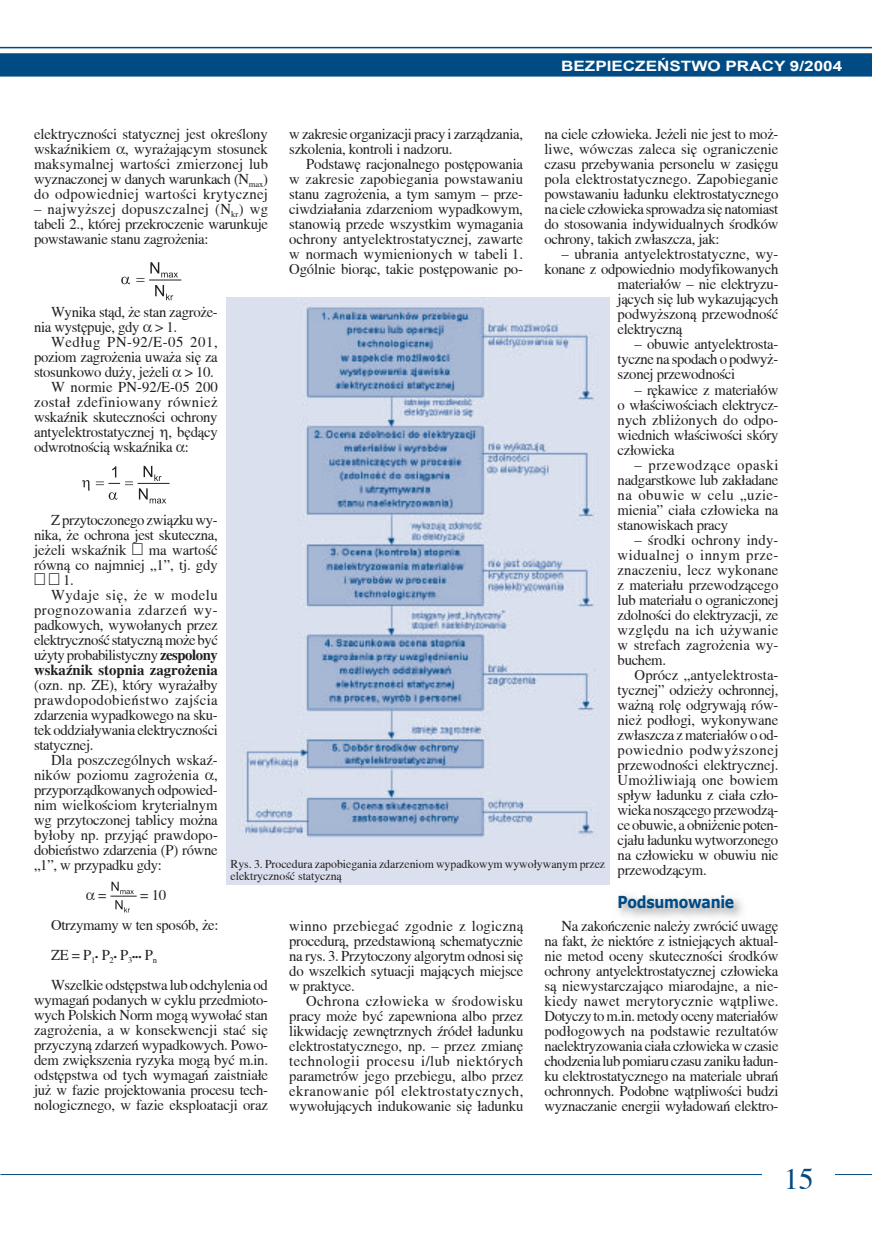
<style>
.page{position:relative;width:872px;height:1255px;background:#fff}
.page>*{position:absolute;margin:0;border:0;box-sizing:border-box;transform-origin:0 0}
.t1{font:30px "Toronto";color:#004b84}
.t2{font:700 16.5px "Verdana";letter-spacing:-.02em;color:#004b84;scale:.85 1}
.t3{font:15px/15px "Toronto";letter-spacing:-.02em;color:#231f20;text-align:justify}
.t4{font:15px "Toronto";letter-spacing:.005em;color:#231f20}
.t5{font:15px "Toronto";letter-spacing:.04em;color:#231f20}
.t6{font:15px "Toronto";letter-spacing:.03em;color:#231f20}
.t7{font:700 15px "Toronto";color:#231f20}
.t8{font:15px "Toronto";letter-spacing:.035em;color:#231f20}
.t9{font:15px "Toronto";color:#231f20}
.t10{font:700 14.25px "Arial";color:#fff;scale:1.2 1}
.t11{font:12px/12px "Toronto";color:#231f20}
.s1{font-weight:700}
.s2{font-size:9px}
</style>
<div class="page">
<svg style="left:0;top:48px;width:872px;height:29px;background:#2e6b9a"></svg>
<hr style="left:0;top:1174px;width:872px;height:1px;background:#004b84">
<div style="left:762px;top:1166px;width:72px;height:17px;background:#fff"></div>
<hr style="left:0;top:47px;width:872px;height:1px;background:#004b84">
<hr style="left:149px;top:280px;width:32px;height:1px;background:#231f20">
<svg style="left:155px;top:285px;width:18px;height:15px"></svg>
<svg style="left:150px;top:262px;width:28px;height:15px"></svg>
<svg style="left:136px;top:278px;width:8px;height:4px"></svg>
<svg style="left:121px;top:277px;width:9px;height:7px"></svg>
<hr style="left:138px;top:483px;width:32px;height:1px;background:#231f20">
<svg style="left:139px;top:488px;width:27px;height:15px"></svg>
<svg style="left:144px;top:466px;width:17px;height:15px"></svg>
<svg style="left:96px;top:466px;width:37px;height:19px"></svg>
<svg style="left:109px;top:492px;width:8px;height:7px"></svg>
<svg style="left:82px;top:480px;width:8px;height:10px"></svg>
<svg style="left:110px;top:881px;width:27px;height:31px"></svg>
<img style="left:226px;top:298px;width:383px;height:586px">
<p class="t10" style="left:561px;top:56px;width:236px">BEZPIECZEŃSTWO PRA CY 9/2004</p>
<p class="t3" style="left:544px;top:127px;width:236px">na ciele człowieka. Jeżeli nie jest to moż&shy;liwe, wówczas zaleca się ograniczenie czasu przebywania personelu w zasięgu pola elektrostatycznego. Zapobieganie powstawaniu ładunku elektrostatycznego na ciele człowieka sprowadza się natomiast do stosowania indywidualnych środków ochrony, takich zwłaszcza, jak:</p>
<p class="t4" style="left:561px;top:246px;width:218px">– ubrania antyelektrostatyczne, wy-</p>
<p class="t3" style="left:544px;top:262px;width:235px">konane z odpowiednio modyfikowanych</p>
<p class="t3" style="left:617px;top:277px;width:162px">materiałów – nie elektryzu-</p>
<p class="t3" style="left:617px;top:292px;width:162px">jących się lub wykazujących</p>
<p class="t3" style="left:617px;top:307px;width:162px">podwyższoną przewodność</p>
<p class="t3" style="left:617px;top:322px;width:66px">elektryczną</p>
<p class="t3" style="left:617px;top:337px;width:162px;text-indent:17px">– obuwie antyelektrosta&shy;tyczne na spodach o podwyż&shy;szonej przewodności</p>
<p class="t3" style="left:617px;top:382px;width:162px;text-indent:17px">– rękawice z materiałów o właściwościach elektrycz&shy;nych zbliżonych do odpo&shy;wiednich właściwości skóry człowieka</p>
<p class="t3" style="left:617px;top:457px;width:162px;text-indent:17px">– przewodzące opaski nadgarstkowe lub zakładane na obuwie w celu „uzie&shy;mienia” ciała człowieka na stanowiskach pracy</p>
<p class="t3" style="left:617px;top:532px;width:162px;text-indent:17px">– środki ochrony indy&shy;widualnej o innym prze&shy;znaczeniu, lecz wykonane z materiału przewodzącego lub materiału o ograniczonej zdolności do elektryzacji, ze względu na ich używanie w strefach zagrożenia wy&shy;buchem.</p>
<p class="t3" style="left:617px;top:667px;width:162px;text-indent:17px">Oprócz „antyelektrosta&shy;tycznej” odzieży ochronnej, ważną rolę odgrywają rów&shy;nież podłogi, wykonywane zwłaszcza z materiałów o od&shy;powiednio podwyższonej przewodności elektrycznej.<br>Umożliwiają one bowiem spływ ładunku z ciała czło&shy;wieka noszącego przewodzą&shy;ce obuwie, a obniżenie poten&shy;cjału ładunku wytworzonego na człowieku w obuwiu nie przewodzącym.</p>
<p class="t3" style="left:289px;top:127px;width:235px">w zakresie organizacji pracy i zarządzania, szkolenia, kontroli i nadzoru.</p>
<p class="t3" style="left:289px;top:157px;width:235px;text-indent:17px">Podstawę racjonalnego postępowania w zakresie zapobiegania powstawaniu stanu zagrożenia, a tym samym – prze&shy;ciwdziałania zdarzeniom wypadkowym, stanowią przede wszystkim wymagania ochrony antyelektrostatycznej, zawarte w normach wymienionych w tabeli 1.<br>Ogólnie biorąc, takie postępowanie po-</p>
<p class="t3" style="left:34px;top:127px;width:236px">elektryczności statycznej jest określony wskaźnikiem , wyrażającym stosunek maksymalnej wartości zmierzonej lub wyznaczonej w danych warunkach (N<sub>max</sub>) do odpowiedniej wartości krytycznej</p>
<p class="t3" style="left:34px;top:202px;width:235px">– najwyższej dopuszczalnej (N<sub>kr</sub>) wg tabeli 2., której przekroczenie warunkuje powstawanie stanu zagrożenia:</p>
<p class="t3" style="left:34px;top:304px;width:185px;text-indent:17px">Wynika stąd, że stan zagroże&shy;nia występuje, gdy &gt; 1.</p>
<p class="t5" style="left:51px;top:334px;width:168px">Według PN-92/E-05 201,</p>
<p class="t3" style="left:34px;top:349px;width:185px">poziom zagrożenia uważa się za</p>
<p class="t3" style="left:34px;top:364px;width:181px">stosunkowo duży, jeżeli &gt; 10.</p>
<p class="t4" style="left:51px;top:379px;width:168px">W normie PN-92/E-05 200</p>
<p class="t6" style="left:34px;top:394px;width:185px">został zdefiniowany również</p>
<p class="t3" style="left:34px;top:409px;width:185px">wskaźnik skuteczności ochrony</p>
<p class="t3" style="left:34px;top:424px;width:185px">antyelektrostatycznej , będący</p>
<p class="t3" style="left:34px;top:439px;width:156px">odwrotnością wskaźnika :</p>
<p class="t3" style="left:34px;top:512px;width:185px;text-indent:17px">Z przytoczonego związku wy&shy;nika, że ochrona jest skuteczna, jeżeli wskaźnik</p>
<p class="t9" style="left:149px;top:541px;width:70px">ma wartość</p>
<p class="t3" style="left:34px;top:557px;width:185px">równą co najmniej „1”, tj. gdy</p>
<p class="t3" style="left:63px;top:572px;width:12px">1.</p>
<p class="t8" style="left:51px;top:586px;width:168px">Wydaje się, że w modelu</p>
<p class="t5" style="left:34px;top:601px;width:185px">prognozowania zdarzeń wy-</p>
<p class="t3" style="left:34px;top:617px;width:185px">padkowych, wywołanych przez</p>
<p class="t3" style="left:34px;top:632px;width:185px">elektryczność statyczną może być</p>
<p class="t3" style="left:34px;top:647px;width:185px">użyty probabilistyczny <span class="s1">zespolony</span></p>
<p class="t7" style="left:34px;top:661px;width:185px">wskaźnik stopnia zagrożenia</p>
<p class="t3" style="left:34px;top:677px;width:185px">(ozn. np. ZE), który wyrażałby prawdopodobieństwo zajścia zdarzenia wypadkowego na sku&shy;tek oddziaływania elektryczności statycznej.</p>
<p class="t3" style="left:34px;top:752px;width:185px;text-indent:17px">Dla poszczególnych wskaź&shy;ników poziomu zagrożenia , przyporządkowanych odpowied&shy;nim wielkościom kryterialnym wg przytoczonej tablicy można byłoby np. przyjąć prawdopo&shy;dobieństwo zdarzenia (P) równe „1”, w przypadku gdy:</p>
<p class="t3" style="left:98px;top:887px;width:10px">=</p>
<p class="t11" style="left:230px;top:857px;width:376px">Rys. 3. Procedura zapobiegania zdarzeniom wypadkowym wywoływanym przez elektryczność statyczną</p>
<p class="t3" style="left:289px;top:918px;width:236px">winno przebiegać zgodnie z logiczną procedurą, przedstawioną schematycznie na rys. 3. Przytoczony algorytm odnosi się do wszelkich sytuacji mających miejsce w praktyce.</p>
<p class="t3" style="left:289px;top:993px;width:236px;text-indent:17px">Ochrona człowieka w środowisku pracy może być zapewniona albo przez likwidację zewnętrznych źródeł ładunku elektrostatycznego, np. – przez zmianę technologii procesu i/lub niektórych parametrów jego przebiegu, albo przez ekranowanie pól elektrostatycznych, wywołujących indukowanie się ładunku</p>
<p class="t3" style="left:51px;top:880px;width:218px;line-height:30px;text-align:left;text-indent:89px">= 10<br>Otrzymamy w ten sposób, że:<br>ZE = P<sub>1</sub><span class="s2">•</span> P<sub>2</sub><span class="s2">•</span> P<sub>3</sub><span class="s2">•••</span> P<sub>n<br></sub>Wszelkie odstępstwa lub odchylenia od</p>
<p class="t3" style="left:34px;top:992px;width:236px">wymagań podanych w cyklu przedmioto&shy;wych Polskich Norm mogą wywołać stan zagrożenia, a w konsekwencji stać się przyczyną zdarzeń wypadkowych. Powo&shy;dem zwiększenia ryzyka mogą być m.in. odstępstwa od tych wymagań zaistniałe już w fazie projektowania procesu tech&shy;nologicznego, w fazie eksploatacji oraz</p>
<p class="t2" style="left:617px;top:891px;width:139px">Podsumowanie</p>
<p class="t3" style="left:544px;top:918px;width:236px;text-indent:17px">Na zakończenie należy zwrócić uwagę na fakt, że niektóre z istniejących aktual&shy;nie metod oceny skuteczności środków ochrony antyelektrostatycznej człowieka są niewystarczająco miarodajne, a nie&shy;kiedy nawet merytorycznie wątpliwe.<br>Dotyczy to m.in. metody oceny materiałów podłogowych na podstawie rezultatów naelektryzowania ciała człowieka w czasie chodzenia lub pomiaru czasu zaniku ładun&shy;ku elektrostatycznego na materiale ubrań ochronnych. Podobne wątpliwości budzi wyznaczanie energii wyładowań elektro-</p>
<h1 class="t1" style="left:783px;top:1161px;width:31px">15</h1>
</div>
